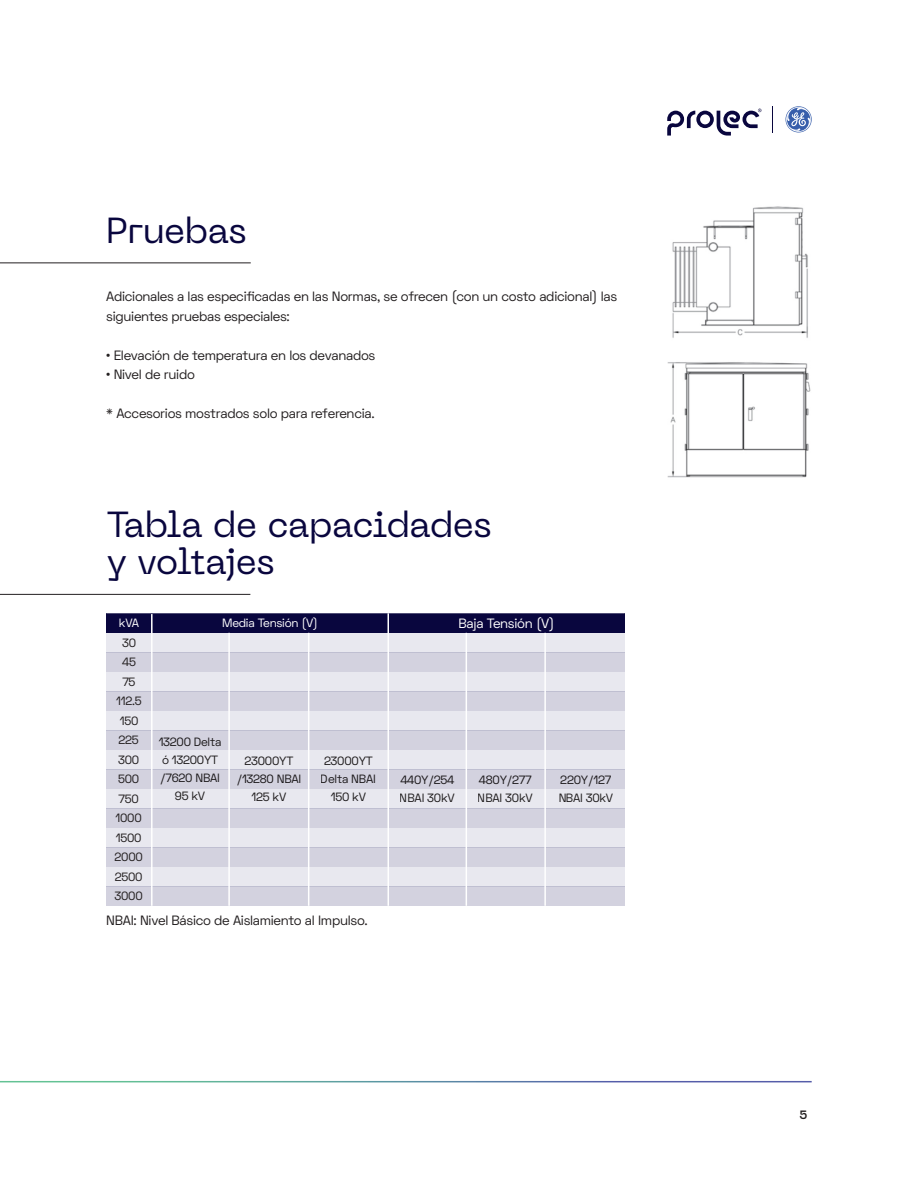
<style>
.page{position:relative;width:918px;height:1188px;background:#fff}
.page>*{position:absolute;margin:0;border:0;box-sizing:border-box;transform-origin:0 0}
.t1{font:36px "Neue Machina";letter-spacing:-.02em;color:#09063e}
.t2{font:13.5px/19.5px "Space Grotesk";letter-spacing:-.02em;color:#231f20}
.t3{font:13.5px "Space Grotesk";letter-spacing:-.02em;color:#fff}
.t4{font:12px/19.5px "Space Grotesk";letter-spacing:-.02em;color:#231f20;text-align:center}
.t5{font:12px "Space Grotesk";letter-spacing:-.02em;color:#fff}
.t6{font:700 12px "Neue Machina";color:#231f20;scale:.92 1}
</style>
<div class="page">
<hr style="left:0;top:594px;width:250px;height:1px;background:#231f20">
<hr style="left:0;top:262px;width:251px;height:1px;background:#231f20">
<div style="left:152px;top:613px;width:473px;height:20px;background:#09063e"></div>
<div style="left:151px;top:633px;width:474px;height:19px;background:#e8e8ef"></div>
<div style="left:151px;top:652px;width:474px;height:20px;background:#d3d2df"></div>
<div style="left:151px;top:672px;width:474px;height:19px;background:#e8e8ef"></div>
<div style="left:151px;top:691px;width:474px;height:20px;background:#d3d2df"></div>
<div style="left:151px;top:711px;width:474px;height:19px;background:#e8e8ef"></div>
<div style="left:106px;top:613px;width:46px;height:20px;background:#09063e"></div>
<div style="left:106px;top:633px;width:46px;height:19px;background:#e8e8ef"></div>
<div style="left:106px;top:652px;width:46px;height:20px;background:#d3d2df"></div>
<div style="left:106px;top:672px;width:46px;height:19px;background:#e8e8ef"></div>
<div style="left:106px;top:691px;width:46px;height:20px;background:#d3d2df"></div>
<div style="left:106px;top:711px;width:46px;height:19px;background:#e8e8ef"></div>
<div style="left:106px;top:730px;width:45px;height:20px;background:#d3d2df"></div>
<div style="left:106px;top:750px;width:45px;height:19px;background:#e8e8ef"></div>
<div style="left:106px;top:769px;width:45px;height:20px;background:#d3d2df"></div>
<div style="left:106px;top:789px;width:45px;height:19px;background:#e8e8ef"></div>
<div style="left:106px;top:808px;width:45px;height:20px;background:#d3d2df"></div>
<div style="left:106px;top:828px;width:45px;height:19px;background:#e8e8ef"></div>
<div style="left:106px;top:847px;width:45px;height:20px;background:#d3d2df"></div>
<div style="left:106px;top:867px;width:45px;height:19px;background:#e8e8ef"></div>
<div style="left:106px;top:886px;width:45px;height:20px;background:#d3d2df"></div>
<div style="left:151px;top:730px;width:474px;height:20px;background:#d3d2df"></div>
<div style="left:151px;top:750px;width:474px;height:19px;background:#e8e8ef"></div>
<div style="left:151px;top:769px;width:474px;height:20px;background:#d3d2df"></div>
<div style="left:151px;top:789px;width:474px;height:19px;background:#e8e8ef"></div>
<div style="left:151px;top:808px;width:474px;height:20px;background:#d3d2df"></div>
<div style="left:151px;top:828px;width:474px;height:19px;background:#e8e8ef"></div>
<div style="left:151px;top:847px;width:474px;height:20px;background:#d3d2df"></div>
<div style="left:151px;top:867px;width:474px;height:19px;background:#e8e8ef"></div>
<div style="left:151px;top:886px;width:474px;height:20px;background:#d3d2df"></div>
<hr style="left:151px;top:614px;width:2px;height:292px;background:#fff">
<hr style="left:388px;top:613px;width:1px;height:293px;background:#fff">
<hr style="left:228px;top:633px;width:2px;height:273px;background:#fff">
<hr style="left:308px;top:633px;width:1px;height:273px;background:#fff">
<hr style="left:466px;top:633px;width:1px;height:273px;background:#fff">
<hr style="left:544px;top:633px;width:2px;height:273px;background:#fff">
<svg style="left:772px;top:106px;width:1px;height:26px"></svg>
<svg style="left:786px;top:106px;width:26px;height:26px"></svg>
<svg style="left:667px;top:109px;width:94px;height:27px"></svg>
<img style="left:672px;top:206px;width:136px;height:132px">
<img style="left:667px;top:362px;width:144px;height:116px">
<p class="t1" style="left:106px;top:208px;width:142px">Pruebas</p>
<p class="t2" style="left:106px;top:287px;width:512px">Adicionales a las especificadas en las Normas, se ofrecen (con un costo adicional) las siguientes pruebas especiales:</p>
<p class="t2" style="left:106px;top:345px;width:271px">• Elevación de temperatura en los devanados</p>
<p class="t2" style="left:106px;top:365px;width:90px">• Nivel de ruido</p>
<p class="t2" style="left:106px;top:404px;width:270px">* Accesorios mostrados solo para referencia.</p>
<p class="t1" style="left:106px;top:501px;width:387px">Tabla de capacidades</p>
<p class="t1" style="left:106px;top:539px;width:170px">y voltajes</p>
<p class="t5" style="left:119px;top:615px;width:22px">kVA</p>
<p class="t5" style="left:222px;top:615px;width:97px">Media Tensión (V)</p>
<p class="t3" style="left:458px;top:614px;width:97px">Baja Tensión (V)</p>
<p class="t4" style="left:115px;top:633px;width:30px">30<br>45<br>75<br>112.5<br>150<br>225<br>300<br>500<br>750<br>1000<br>1500<br>2000<br>2500<br>3000</p>
<p class="t4" style="left:159px;top:733px;width:64px;line-height:18px">13200 Delta ó 13200YT /7620 NBAI<br>95 kV</p>
<p class="t4" style="left:237px;top:752px;width:66px;line-height:18px">23000YT /13280 NBAI<br>125 kV</p>
<p class="t4" style="left:321px;top:752px;width:56px;line-height:18px">23000YT<br>Delta NBAI<br>150 kV</p>
<p class="t4" style="left:400px;top:771px;width:56px;line-height:18px;text-align:left">440Y/254<br>NBAI 30kV</p>
<p class="t4" style="left:478px;top:771px;width:56px;line-height:18px;text-align:left">480Y/277<br>NBAI 30kV</p>
<p class="t4" style="left:558px;top:771px;width:56px;line-height:18px;text-align:left">220Y/127<br>NBAI 30kV</p>
<p class="t2" style="left:106px;top:911px;width:263px">NBAI: Nivel Básico de Aislamiento al Impulso.</p>
<p class="t6" style="left:800px;top:1107px;width:10px">5</p>
</div>
